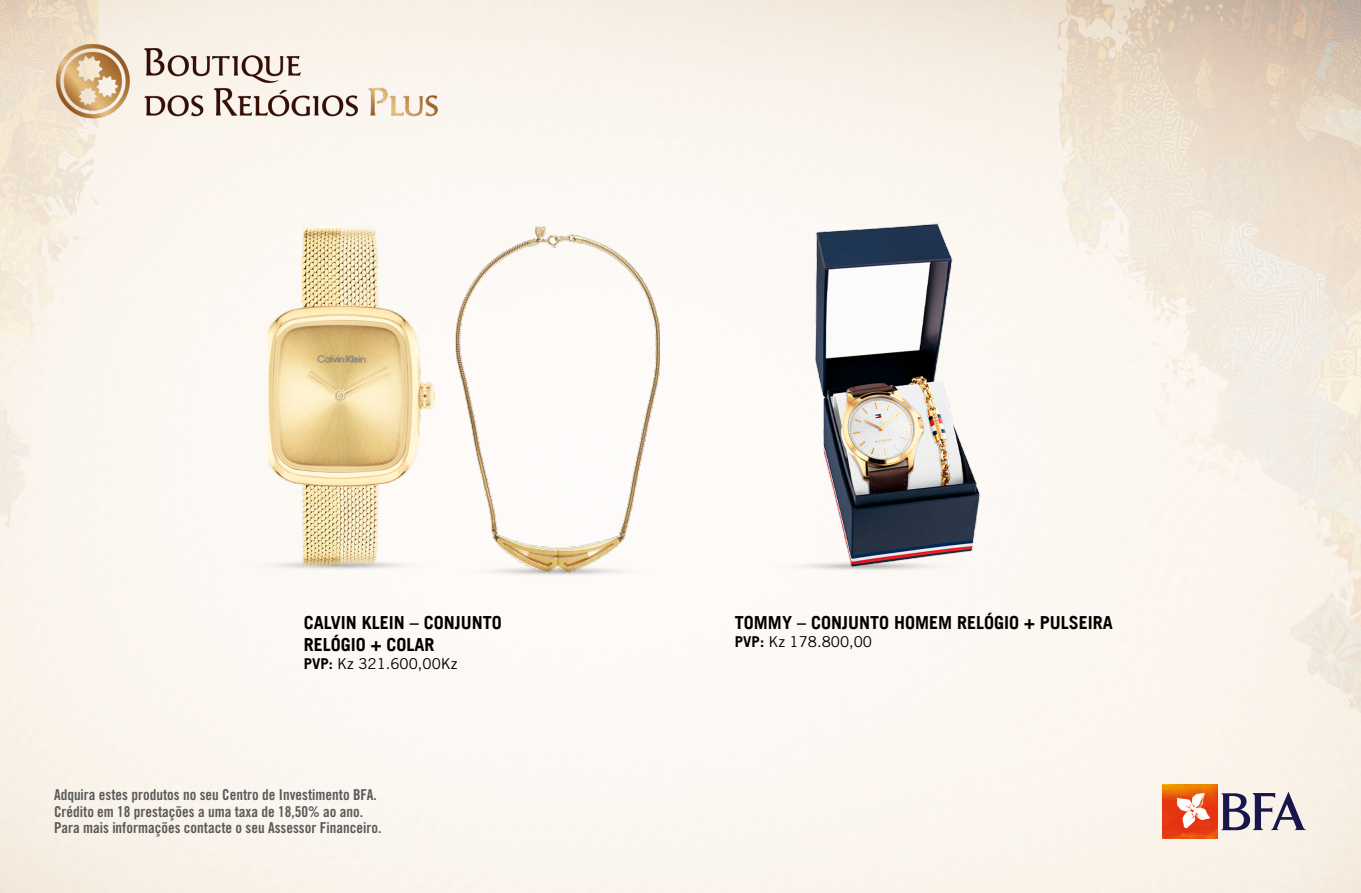
<style>
.page{position:relative;width:1361px;height:893px;background:#fff}
.page>*{position:absolute;margin:0;border:0;box-sizing:border-box;transform-origin:0 0}
.t1{font:18px/21.6px "Trade Gothic Bold 4";color:#000}
.t2{font:15px/16.5px "Trade Gothic LT Std Bd Cn 20";color:#595959}
.t3{font:15px "Trade Gothic LT Std";color:#000}
.s1{font-family:"Trade Gothic Bold 4"}
</style>
<div class="page">
<img style="left:0;top:0;width:1361px;height:893px">
<svg style="left:1221px;top:792px;width:85px;height:38px;background:#a39eac"></svg>
<img style="left:1162px;top:785px;width:55px;height:54px">
<img style="left:778px;top:218px;width:238px;height:390px">
<img style="left:269px;top:227px;width:165px;height:331px">
<img style="left:455px;top:227px;width:205px;height:337px">
<img style="left:45px;top:34px;width:397px;height:90px">
<img style="left:224px;top:558px;width:233px;height:14px">
<img style="left:440px;top:564px;width:233px;height:14px">
<img style="left:750px;top:559px;width:233px;height:14px">
<p class="t1" style="left:304px;top:613px;width:200px">CALVIN KLEIN – CONJUNTO<br>RELÓGIO + COLAR</p>
<p class="t3" style="left:304px;top:655px;width:155px"><span class="s1">PVP:</span> Kz 321.600,00Kz</p>
<p class="t2" style="left:54px;top:786px;width:329px">Adquira estes produtos no seu Centro de Investimento BFA.<br>Crédito em 18 prestações a uma taxa de 18,50% ao ano.<br>Para mais informações contacte o seu Assessor Financeiro.</p>
<p class="t1" style="left:735px;top:613px;width:379px">TOMMY – CONJUNTO HOMEM RELÓGIO + PULSEIRA</p>
<p class="t3" style="left:735px;top:633px;width:139px"><span class="s1">PVP:</span> Kz 178.800,00</p>
</div>
